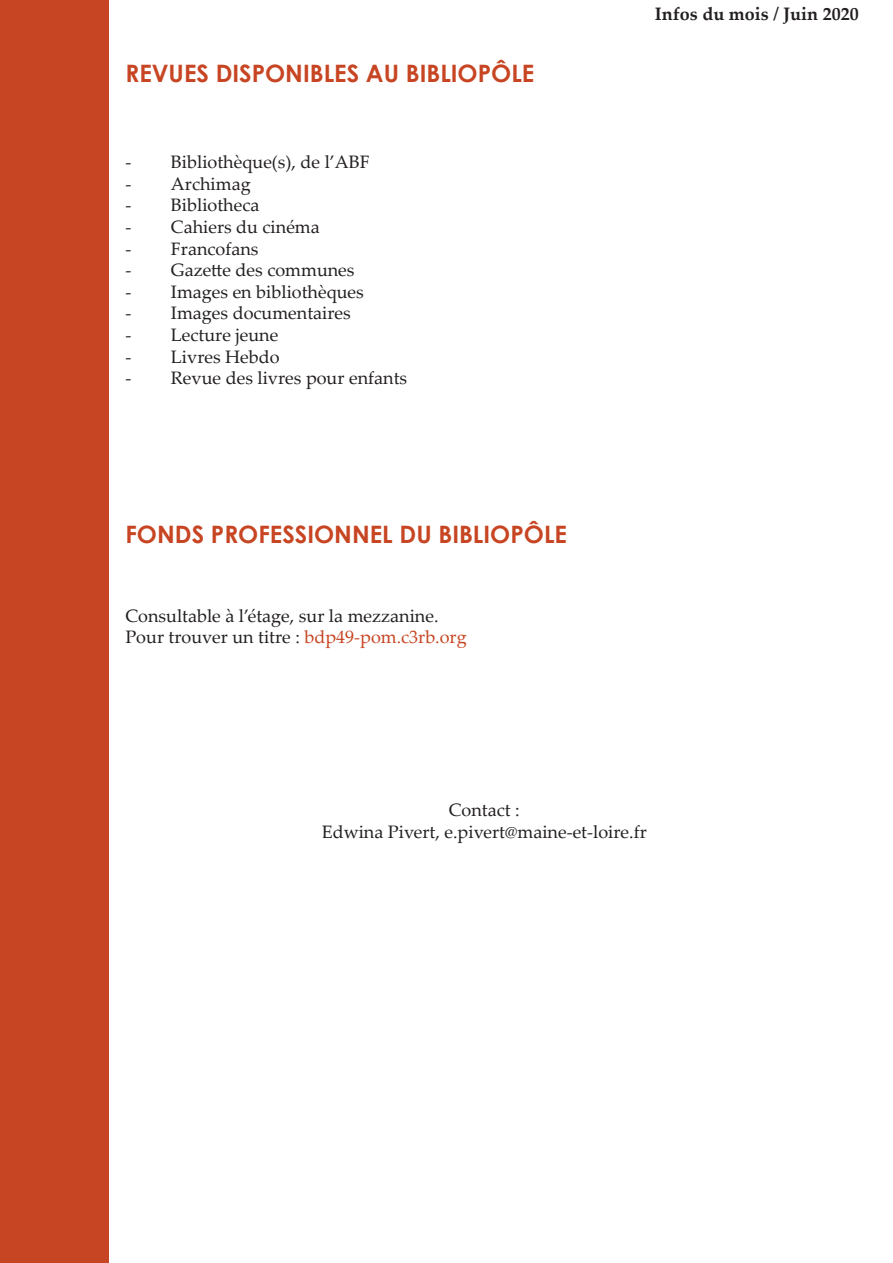
<style>
.page{position:relative;width:893px;height:1263px;background:#fff}
.page>*{position:absolute;margin:0;border:0;box-sizing:border-box;transform-origin:0 0}
.t1{font:700 24px "Century Gothic";color:#c74522}
.t2{font:18px/21.6px "Palatino Linotype";color:#231f20}
.t3{font:700 18px "Palatino Linotype";color:#231f20}
.s1{color:#c74522}
</style>
<div class="page">
<div style="left:0;top:0;width:108px;height:1263px;background:#c74522"></div>
<h1 class="t1" style="left:125px;top:55px;width:410px">REVUES DISPONIBLES AU BIBLIOPÔLE</h1>
<p class="t2" style="left:125px;top:151px;width:246px">- Bibliothèque(s), de l’ABF</p>
<p class="t2" style="left:125px;top:172px;width:127px">- Archimag</p>
<p class="t2" style="left:125px;top:194px;width:135px">- Bibliotheca</p>
<p class="t2" style="left:125px;top:215px;width:196px">- Cahiers du cinéma</p>
<p class="t2" style="left:125px;top:237px;width:135px">- Francofans</p>
<p class="t2" style="left:125px;top:259px;width:231px">- Gazette des communes</p>
<p class="t2" style="left:125px;top:280px;width:240px">- Images en bibliothèques</p>
<p class="t2" style="left:125px;top:302px;width:227px">- Images documentaires</p>
<p class="t2" style="left:125px;top:323px;width:154px">- Lecture jeune</p>
<p class="t2" style="left:125px;top:345px;width:156px">- Livres Hebdo</p>
<p class="t2" style="left:125px;top:367px;width:283px">- Revue des livres pour enfants</p>
<h1 class="t1" style="left:125px;top:516px;width:443px">FONDS PROFESSIONNEL DU BIBLIOPÔLE</h1>
<p class="t2" style="left:125px;top:604px;width:343px">Consultable à l’étage, sur la mezzanine.<br>Pour trouver un titre : <span class="s1">bdp49-pom.c3rb.org</span></p>
<p class="t3" style="left:655px;top:1px;width:205px">Infos du mois / Juin 2020</p>
<p class="t2" style="left:322px;top:799px;width:327px;text-align:center">Contact :<br>Edwina Pivert, e.pivert@maine-et-loire.fr</p>
</div>
